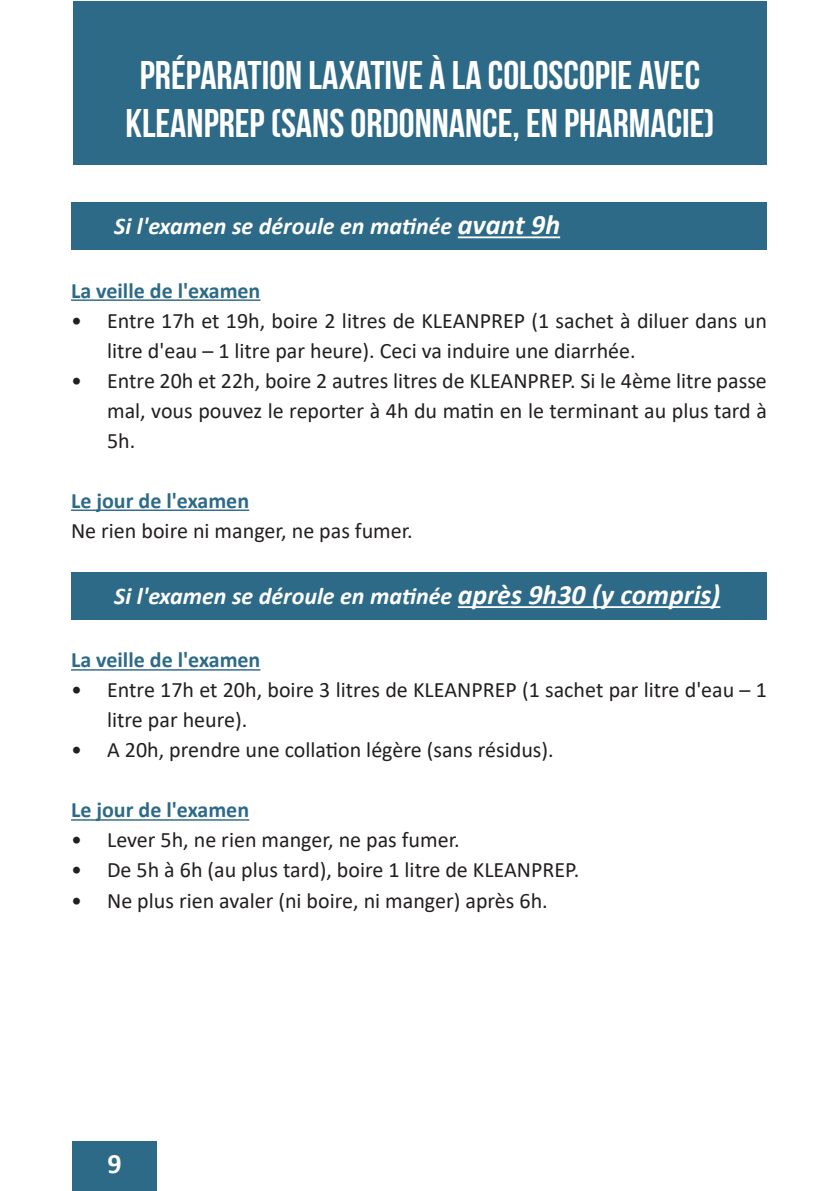
<style>
.page{position:relative;width:840px;height:1191px;background:#fff}
.page>*{position:absolute;margin:0;border:0;box-sizing:border-box;transform-origin:0 0}
.t1{font:700 40px/48px "Bebas Neue";color:#fff;text-align:center}
.t2{font:700 28px "Calibri";color:#fff}
.t3{font:italic 700 24px "Calibri";color:#fff}
.t4{font:22px/30px "Calibri";color:#231f20}
.t5{font:700 22px "Calibri";color:#2d6a87}
.s1{font-size:28px}
</style>
<div class="page">
<div style="left:73px;top:1px;width:693px;height:164px;background:#2d6a87"></div>
<div style="left:72px;top:1141px;width:85px;height:50px;background:#2d6a87"></div>
<hr style="left:71px;top:299px;width:189px;height:2px;background:#2d6a87">
<hr style="left:71px;top:509px;width:178px;height:2px;background:#2d6a87">
<div style="left:71px;top:202px;width:695px;height:48px;background:#2d6a87"></div>
<hr style="left:457px;top:236px;width:103px;height:2px;background:#fff">
<hr style="left:71px;top:669px;width:189px;height:1px;background:#2d6a87">
<hr style="left:71px;top:819px;width:178px;height:1px;background:#2d6a87">
<div style="left:71px;top:572px;width:695px;height:47px;background:#2d6a87"></div>
<hr style="left:457px;top:606px;width:263px;height:2px;background:#fff">
<p class="t1" style="left:125px;top:51px;width:590px">PRÉPARATION LAXATIVE À LA COLOSCOPIE AVEC<br>KLEANPREP (SANS ORDONNANCE, EN PHARMACIE)</p>
<p class="t3" style="left:114px;top:209px;width:447px">Si l'examen se déroule en matinée <span class="s1">avant 9h</span></p>
<p class="t5" style="left:71px;top:275px;width:191px">La veille de l'examen</p>
<p class="t4" style="left:107px;top:305px;width:661px;text-indent:-36px">• Entre 17h et 19h, boire 2 litres de KLEANPREP (1 sachet à diluer dans un litre d'eau – 1 litre par heure). Ceci va induire une diarrhée.</p>
<p class="t4" style="left:107px;top:365px;width:661px;text-align:justify;text-indent:-36px">• Entre 20h et 22h, boire 2 autres litres de KLEANPREP. Si le 4ème litre passe mal, vous pouvez le reporter à 4h du matin en le terminant au plus tard à 5h.</p>
<p class="t5" style="left:71px;top:485px;width:179px">Le jour de l'examen</p>
<p class="t4" style="left:71px;top:515px;width:343px">Ne rien boire ni manger, ne pas fumer.</p>
<p class="t3" style="left:114px;top:579px;width:607px">Si l'examen se déroule en matinée <span class="s1">après 9h30 (y compris)</span></p>
<p class="t5" style="left:71px;top:644px;width:191px">La veille de l'examen</p>
<p class="t4" style="left:107px;top:674px;width:661px;text-indent:-36px">• Entre 17h et 20h, boire 3 litres de KLEANPREP (1 sachet par litre d'eau – 1 litre par heure).</p>
<p class="t4" style="left:71px;top:734px;width:484px">• A 20h, prendre une collation légère (sans résidus).</p>
<p class="t5" style="left:71px;top:794px;width:179px">Le jour de l'examen</p>
<p class="t4" style="left:71px;top:824px;width:390px">• Lever 5h, ne rien manger, ne pas fumer.</p>
<p class="t4" style="left:71px;top:854px;width:509px">• De 5h à 6h (au plus tard), boire 1 litre de KLEANPREP.</p>
<p class="t4" style="left:71px;top:884px;width:478px">• Ne plus rien avaler (ni boire, ni manger) après 6h.</p>
<p class="t2" style="left:107px;top:1144px;width:16px">9</p>
</div>
